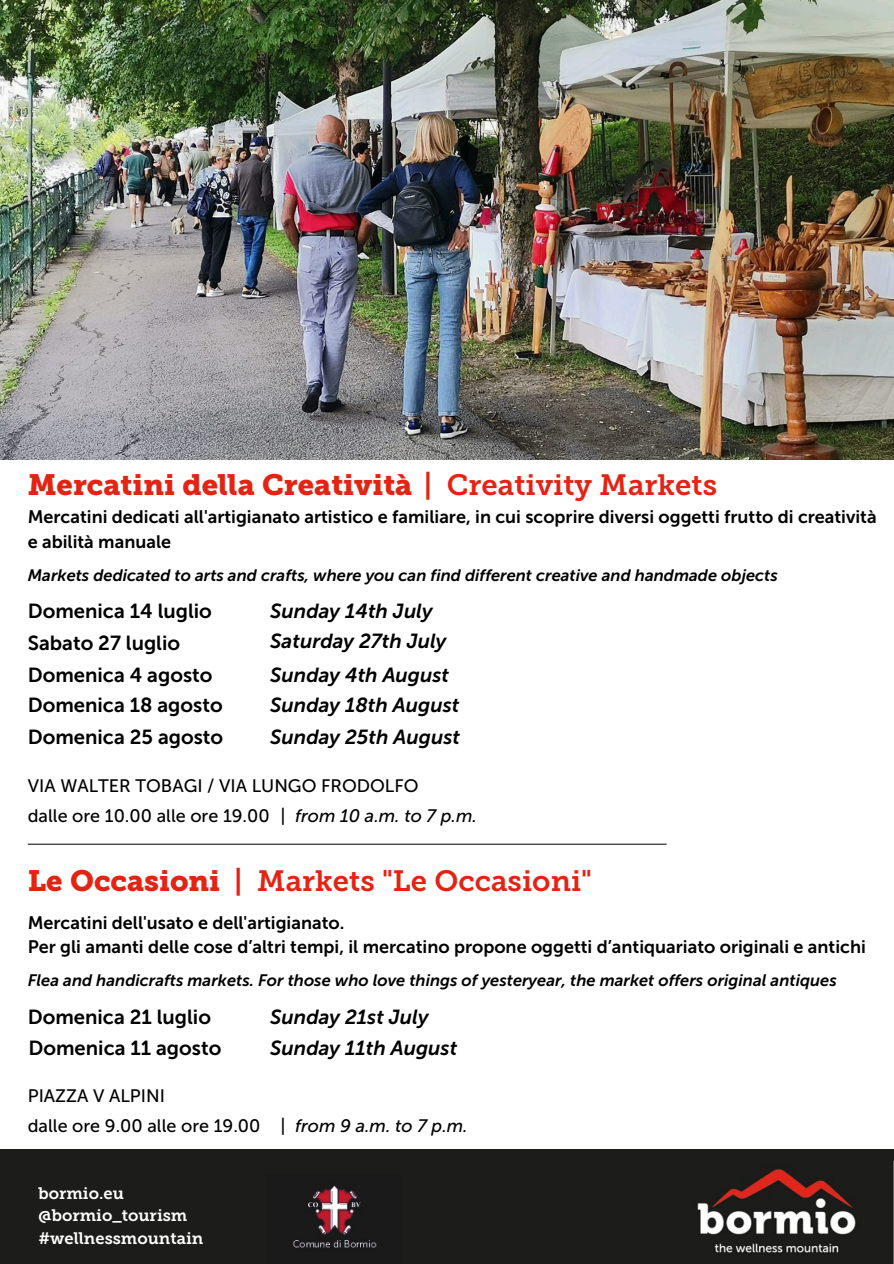
<style>
.page{position:relative;width:894px;height:1264px;background:#fff}
.page>*{position:absolute;margin:0;border:0;box-sizing:border-box;transform-origin:0 0}
.t1{font:29.25px "Museo Slab 900";color:#e42313}
.t2{font:29.25px "Museo Slab 700";color:#e42313}
.t3{font:20.25px "Museo Sans 700";color:#000}
.t4{font:italic 20.25px "Museo Sans 700";color:#000}
.t5{font:18px/24.8px "Museo Sans 700";color:#000}
.t6{font:18px "Museo Sans 500";color:#000}
.t7{font:italic 18px "Museo Sans 500";color:#000}
.t8{font:italic 16.5px "Museo Sans 700";color:#000}
.t9{font:16.5px "Museo Slab 700";color:#fff}
.s1{font-family:"Museo Slab 700"}
</style>
<div class="page">
<div style="left:0;top:1149px;width:893px;height:114px;background:#1c1c1a"></div>
<img style="left:697px;top:1169px;width:159px;height:84px">
<hr style="left:28px;top:843px;width:638px;height:1px;background:#1c1c1a">
<img style="left:0;top:0;width:893px;height:459px">
<img style="left:292px;top:1185px;width:85px;height:63px">
<h2 class="t1" style="left:28px;top:473px;width:690px">Mercatini della Creatività <span class="s1">| Creativity Markets</span></h2>
<h2 class="t5" style="left:28px;top:505px;width:850px">Mercatini dedicati all'artigianato artistico e familiare, in cui scoprire diversi oggetti frutto di creatività e abilità manuale</h2>
<h2 class="t8" style="left:28px;top:565px;width:751px">Markets dedicated to arts and crafts, where you can find different creative and handmade objects</h2>
<h2 class="t3" style="left:28px;top:599px;width:185px">Domenica 14 luglio</h2>
<h2 class="t4" style="left:270px;top:599px;width:164px">Sunday 14th July</h2>
<h3 class="t3" style="left:28px;top:631px;width:154px">Sabato 27 luglio</h3>
<p class="t4" style="left:270px;top:629px;width:178px">Saturday 27th July</p>
<p class="t3" style="left:28px;top:662px;width:186px">Domenica 4 agosto</p>
<p class="t4" style="left:270px;top:662px;width:180px">Sunday 4th August</p>
<p class="t3" style="left:28px;top:693px;width:196px">Domenica 18 agosto</p>
<p class="t4" style="left:270px;top:693px;width:190px">Sunday 18th August</p>
<p class="t3" style="left:28px;top:725px;width:197px">Domenica 25 agosto</p>
<p class="t4" style="left:270px;top:725px;width:191px">Sunday 25th August</p>
<h2 class="t6" style="left:28px;top:775px;width:392px">VIA WALTER TOBAGI / VIA LUNGO FRODOLFO</h2>
<h2 class="t6" style="left:28px;top:804px;width:243px">dalle ore 10.00 alle ore 19.00</h2>
<h2 class="t7" style="left:280px;top:804px;width:198px">| from 10 a.m. to 7 p.m.</h2>
<h2 class="t1" style="left:28px;top:869px;width:194px">Le Occasioni</h2>
<h2 class="t2" style="left:234px;top:869px;width:359px">| Markets "Le Occasioni"</h2>
<h1 class="t5" style="left:28px;top:910px;width:839px">Mercatini dell'usato e dell'artigianato.<br>Per gli amanti delle cose d’altri tempi, il mercatino propone oggetti d’antiquariato originali e antichi</h1>
<h2 class="t8" style="left:28px;top:970px;width:810px">Flea and handicrafts markets. For those who love things of yesteryear, the market offers original antiques</h2>
<h1 class="t3" style="left:28px;top:1004px;width:185px">Domenica 21 luglio</h1>
<h4 class="t4" style="left:270px;top:1004px;width:160px">Sunday 21st July</h4>
<h4 class="t3" style="left:28px;top:1036px;width:194px">Domenica 11 agosto</h4>
<h2 class="t4" style="left:270px;top:1036px;width:188px">Sunday 11th August</h2>
<h3 class="t6" style="left:28px;top:1085px;width:139px">PIAZZA V ALPINI</h3>
<p class="t6" style="left:28px;top:1114px;width:234px">dalle ore 9.00 alle ore 19.00</p>
<p class="t7" style="left:280px;top:1114px;width:189px">| from 9 a.m. to 7 p.m.</p>
<h4 class="t9" style="left:39px;top:1186px;width:87px">bormio.eu</h4>
<h4 class="t9" style="left:39px;top:1208px;width:150px">@bormio_tourism</h4>
<h2 class="t9" style="left:39px;top:1231px;width:166px">#wellnessmountain</h2>
</div>
